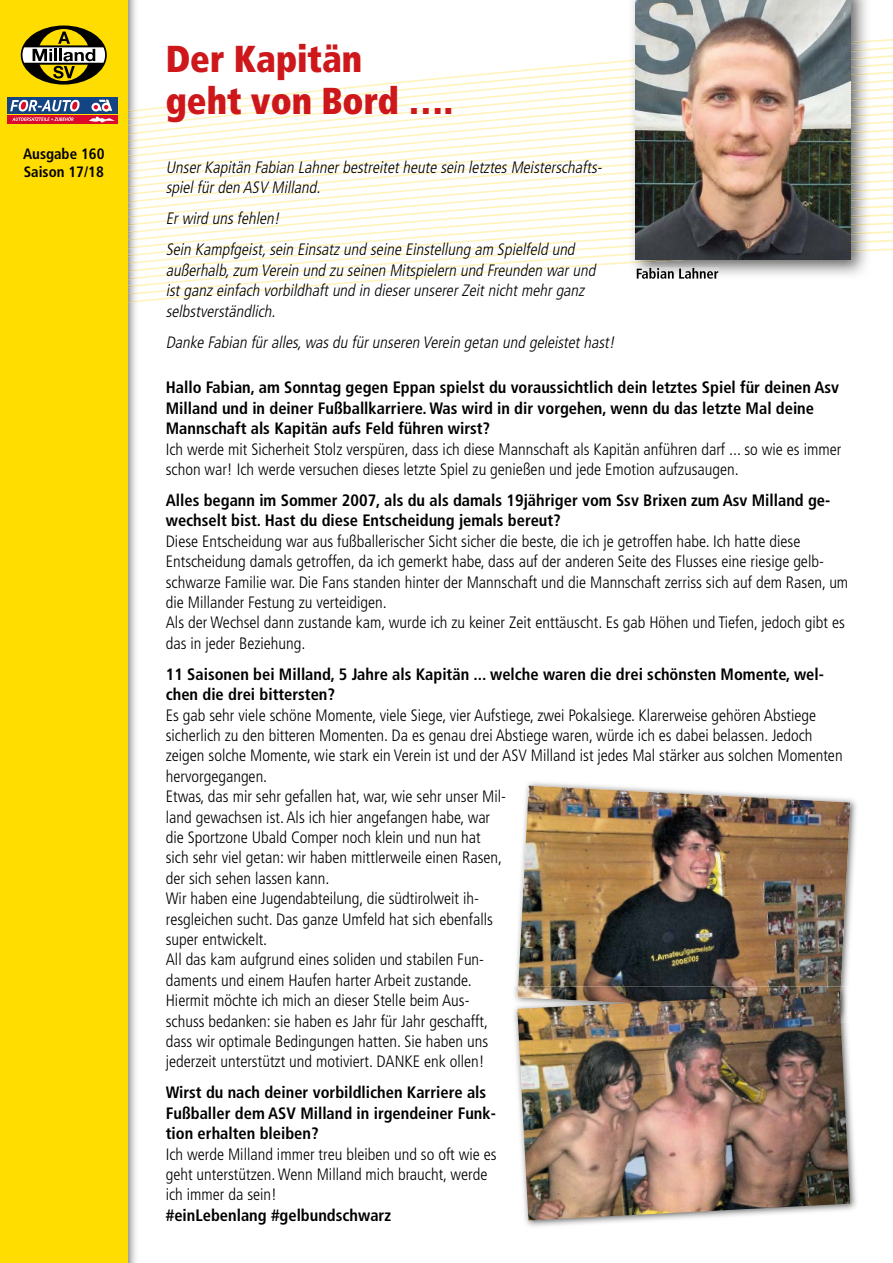
<style>
.page{position:relative;width:893px;height:1263px;background:#fff}
.page>*{position:absolute;margin:0;border:0;box-sizing:border-box;transform-origin:0 0}
.t1{font:900 condensed 37.5px/42px "Frutiger";color:#cd171a;scale:.95 1}
.t2{font:300 condensed 16.5px/20.4px "Frutiger";color:#000}
.t3{font:700 condensed 16.5px/20.4px "Frutiger";color:#000}
.t4{font:italic 300 condensed 16.5px/20.4px "Frutiger";color:#000}
.t5{font:700 condensed 15px/18px "Frutiger";color:#000}
</style>
<div class="page">
<svg style="left:139px;top:248px;width:754px;height:54px"></svg>
<svg style="left:139px;top:240px;width:754px;height:8px"></svg>
<svg style="left:139px;top:232px;width:754px;height:8px"></svg>
<svg style="left:139px;top:224px;width:754px;height:8px"></svg>
<svg style="left:139px;top:217px;width:754px;height:7px"></svg>
<svg style="left:139px;top:209px;width:754px;height:8px"></svg>
<svg style="left:139px;top:202px;width:754px;height:7px"></svg>
<svg style="left:139px;top:194px;width:754px;height:8px"></svg>
<svg style="left:139px;top:186px;width:754px;height:8px"></svg>
<svg style="left:139px;top:179px;width:754px;height:7px"></svg>
<svg style="left:139px;top:171px;width:754px;height:8px"></svg>
<svg style="left:139px;top:164px;width:754px;height:7px"></svg>
<svg style="left:139px;top:156px;width:754px;height:8px"></svg>
<svg style="left:139px;top:148px;width:754px;height:8px"></svg>
<svg style="left:139px;top:141px;width:754px;height:7px"></svg>
<svg style="left:139px;top:133px;width:754px;height:8px"></svg>
<svg style="left:139px;top:126px;width:754px;height:7px"></svg>
<svg style="left:139px;top:118px;width:754px;height:8px"></svg>
<svg style="left:139px;top:111px;width:754px;height:7px"></svg>
<svg style="left:139px;top:39px;width:754px;height:72px"></svg>
<img style="left:128px;top:0;width:8px;height:1263px">
<img style="left:128px;top:194px;width:11px;height:113px">
<img style="left:128px;top:179px;width:11px;height:15px">
<img style="left:128px;top:172px;width:11px;height:7px">
<img style="left:128px;top:164px;width:11px;height:8px">
<img style="left:128px;top:157px;width:11px;height:7px">
<img style="left:128px;top:148px;width:11px;height:9px">
<img style="left:128px;top:138px;width:11px;height:10px">
<img style="left:128px;top:129px;width:11px;height:9px">
<img style="left:128px;top:120px;width:11px;height:9px">
<img style="left:128px;top:109px;width:11px;height:11px">
<div style="left:0;top:0;width:128px;height:1263px;background:#fd0"></div>
<svg style="left:21px;top:26px;width:86px;height:59px"></svg>
<div style="left:7px;top:115px;width:110px;height:9px;background:#db0c2a"></div>
<div style="left:7px;top:97px;width:110px;height:17px;background:#134484"></div>
<svg style="left:10px;top:100px;width:70px;height:11px"></svg>
<svg style="left:12px;top:117px;width:62px;height:4px"></svg>
<svg style="left:89px;top:100px;width:26px;height:23px"></svg>
<img style="left:628px;top:0;width:243px;height:280px">
<img style="left:628px;top:255px;width:243px;height:8px">
<img style="left:628px;top:247px;width:243px;height:8px">
<img style="left:628px;top:239px;width:243px;height:8px">
<img style="left:628px;top:149px;width:243px;height:81px">
<img style="left:628px;top:141px;width:243px;height:8px">
<img style="left:628px;top:133px;width:243px;height:8px">
<img style="left:628px;top:125px;width:243px;height:8px">
<img style="left:628px;top:117px;width:243px;height:8px">
<img style="left:628px;top:109px;width:243px;height:8px">
<img style="left:628px;top:101px;width:243px;height:8px">
<img style="left:628px;top:93px;width:243px;height:8px">
<img style="left:628px;top:85px;width:243px;height:8px">
<img style="left:628px;top:78px;width:243px;height:7px">
<img style="left:628px;top:70px;width:243px;height:8px">
<img style="left:628px;top:62px;width:243px;height:8px">
<img style="left:628px;top:40px;width:243px;height:22px">
<img style="left:637px;top:268px;width:81px;height:11px">
<img style="left:636px;top:0;width:214px;height:259px">
<img style="left:515px;top:782px;width:342px;height:204px">
<img style="left:518px;top:786px;width:332px;height:200px">
<img style="left:514px;top:1022px;width:343px;height:205px">
<img style="left:518px;top:986px;width:323px;height:6px">
<img style="left:517px;top:992px;width:333px;height:228px">
<p class="t5" style="left:23px;top:145px;width:83px">Ausgabe 160<br>Saison 17/18</p>
<h1 class="t1" style="left:166px;top:38px;width:304px">Der Kapitän<br>geht von Bord ….</h1>
<p class="t4" style="left:166px;top:157px;width:441px">UnserKapitän Fabian Lahnerbestreitetheute sein letztesMeisterschafts&shy;spielfürden ASV Milland.</p>
<p class="t4" style="left:166px;top:203px;width:414px;line-height:31px">Erwird unsfehlen!<br>Sein Kampfgeist,sein Einsatzund seine Einstellung am Spielfeld und</p>
<p class="t4" style="left:166px;top:260px;width:434px">außerhalb,zum Verein und zu seinen Mitspielern und Freunden warund istganzeinfach vorbildhaftund in dieserunsererZeitnichtmehrganz selbstverständlich.</p>
<p class="t4" style="left:166px;top:332px;width:454px">Danke Fabian füralles,wasdu fürunseren Verein getan und geleistethast!</p>
<p class="t3" style="left:166px;top:377px;width:675px">Hallo Fabian, am Sonntag gegen Eppan spielst du voraussichtlich dein letztes Spiel für deinen Asv<br>Milland und in deiner Fußballkarriere. Was wird in dir vorgehen, wenn du das letzte Mal deine<br>Mannschaft als Kapitän aufs Feld führen wirst?</p>
<p class="t2" style="left:166px;top:439px;width:677px">Ich werde mit Sicherheit Stolz verspüren, dass ich diese Mannschaft als Kapitän anführen darf ... so wie es immer schon war! Ich werde versuchen dieses letzte Spiel zu genießen und jede Emotion aufzusaugen.</p>
<p class="t3" style="left:166px;top:490px;width:666px">Alles begann im Sommer 2007, als du als damals 19jähriger vom Ssv Brixen zum Asv Milland ge&shy;wechselt bist. Hast du diese Entscheidung jemals bereut?</p>
<p class="t2" style="left:166px;top:531px;width:684px">Diese Entscheidung war aus fußballerischer Sicht sicher die beste, die ich je getroffen habe. Ich hatte diese Entscheidung damals getroffen, da ich gemerkt habe, dass auf der anderen Seite des Flusses eine riesige gelb&shy;schwarze Familie war. Die Fans standen hinter der Mannschaft und die Mannschaft zerriss sich auf dem Rasen, um die Millander Festung zu verteidigen.<br>Als der Wechsel dann zustande kam, wurde ich zu keiner Zeit enttäuscht. Es gab Höhen und Tiefen, jedoch gibt es das in jeder Beziehung.</p>
<p class="t3" style="left:166px;top:664px;width:660px">11 Saisonen bei Milland, 5 Jahre als Kapitän ... welche waren die drei schönsten Momente, wel&shy;chen die drei bittersten?</p>
<p class="t2" style="left:166px;top:705px;width:678px">Es gab sehr viele schöne Momente, viele Siege, vier Aufstiege, zwei Pokalsiege. Klarerweise gehören Abstiege sicherlich zu den bitteren Momenten. Da es genau drei Abstiege waren, würde ich es dabei belassen. Jedoch zeigen solche Momente, wie stark ein Verein ist und der ASV Milland ist jedes Mal stärker aus solchen Momenten hervorgegangen.<br>Etwas, das mir sehr gefallen hat, war, wie sehr unser Mil-<br>land gewachsen ist. Als ich hier angefangen habe, war<br>die Sportzone Ubald Comper noch klein und nun hat<br>sich sehr viel getan: wir haben mittlerweile einen Rasen,<br>der sich sehen lassen kann.<br>Wir haben eine Jugendabteilung, die südtirolweit ih-<br>resgleichen sucht. Das ganze Umfeld hat sich ebenfalls<br>super entwickelt.<br>All das kam aufgrund eines soliden und stabilen Fun-<br>daments und einem Haufen harter Arbeit zustande.<br>Hiermit möchte ich mich an dieser Stelle beim Aus-<br>schuss bedanken: sie haben es Jahr für Jahr geschafft,<br>dass wir optimale Bedingungen hatten. Sie haben uns<br>jederzeit unterstützt und motiviert. DANKE enk ollen!</p>
<p class="t3" style="left:166px;top:1082px;width:332px">Wirst du nach deiner vorbildlichen Karriere als<br>Fußballer dem ASV Milland in irgendeiner Funk&shy;tion erhalten bleiben?</p>
<p class="t2" style="left:166px;top:1144px;width:332px">Ich werde Milland immer treu bleiben und so oft wie es geht unterstützen. Wenn Milland mich braucht, werde ich immer da sein!</p>
<p class="t3" style="left:166px;top:1205px;width:227px">#einLebenlang #gelbundschwarz</p>
</div>
